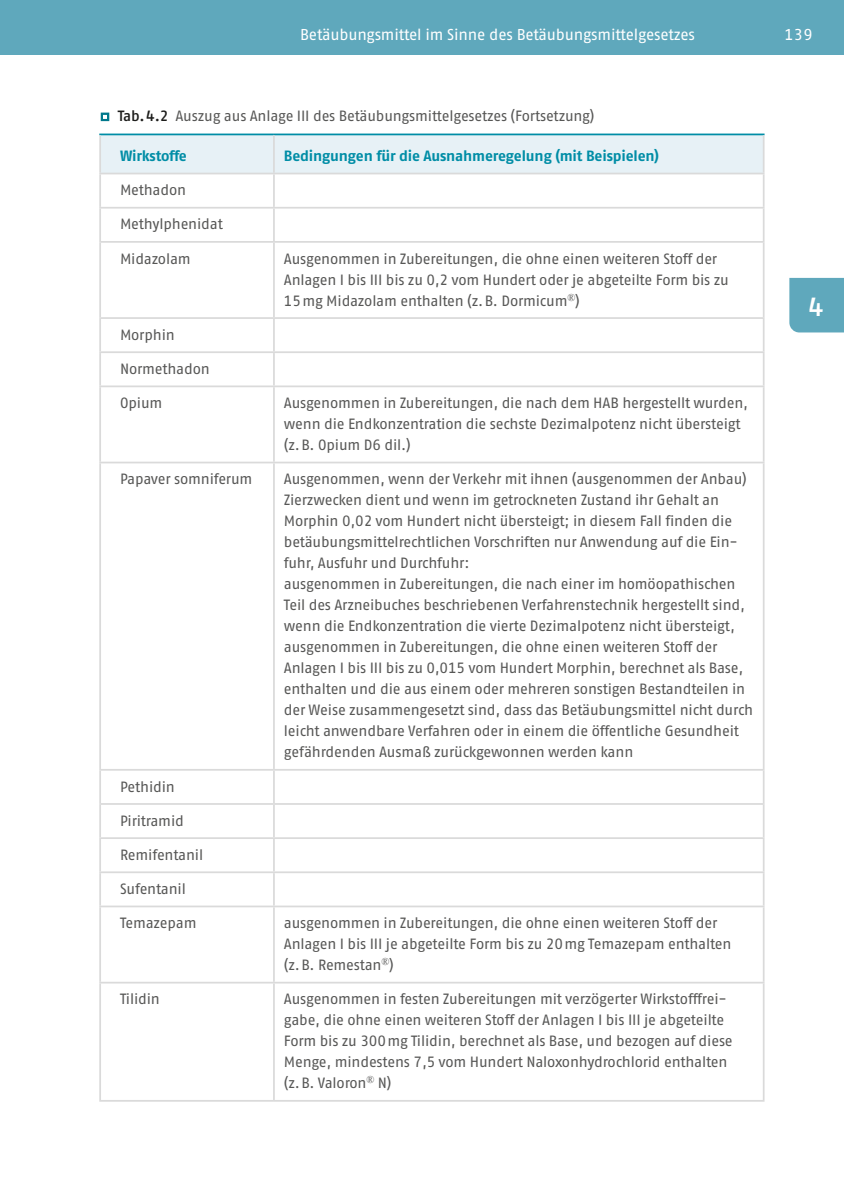
<style>
.page{position:relative;width:844px;height:1191px;background:#fff}
.page>*{position:absolute;margin:0;border:0;box-sizing:border-box;transform-origin:0 0}
.t1{font:600 26.25px "Fago Pro";color:#fff}
.t2{font:15.75px "Fago Pro";letter-spacing:-.015em;color:#fff}
.t3{font:14.88px/21px "Fago Pro";letter-spacing:-.015em;color:#575756}
.t4{font:700 14.88px "Fago Pro";letter-spacing:-.015em;color:#008da6}
.s1{font-family:"Arial Unicode MS";font-size:16.1px;color:#00788c}
.s2{font-weight:600;color:#1d1d1b}
</style>
<div class="page">
<div style="left:0;top:0;width:694px;height:55px;background:#5fa8bc"></div>
<div style="left:694px;top:0;width:149px;height:55px;background:#5fa8bc"></div>
<div style="left:789px;top:278px;width:54px;height:54px;background:#5fa8bc"></div>
<div style="left:101px;top:135px;width:661px;height:38px;background:#e7f1f6"></div>
<hr style="left:99px;top:174px;width:2px;height:33px;background:#dadada">
<hr style="left:273px;top:174px;width:2px;height:33px;background:#dadada">
<hr style="left:762px;top:174px;width:2px;height:33px;background:#dadada">
<hr style="left:99px;top:207px;width:175px;height:2px;background:#dadada">
<hr style="left:99px;top:209px;width:2px;height:32px;background:#dadada">
<hr style="left:274px;top:207px;width:490px;height:2px;background:#dadada">
<hr style="left:273px;top:209px;width:2px;height:32px;background:#dadada">
<hr style="left:762px;top:209px;width:2px;height:32px;background:#dadada">
<hr style="left:99px;top:241px;width:175px;height:2px;background:#dadada">
<hr style="left:99px;top:243px;width:2px;height:74px;background:#dadada">
<hr style="left:274px;top:241px;width:490px;height:2px;background:#dadada">
<hr style="left:273px;top:243px;width:2px;height:74px;background:#dadada">
<hr style="left:762px;top:243px;width:2px;height:74px;background:#dadada">
<hr style="left:99px;top:317px;width:175px;height:2px;background:#dadada">
<hr style="left:99px;top:319px;width:2px;height:32px;background:#dadada">
<hr style="left:274px;top:317px;width:490px;height:2px;background:#dadada">
<hr style="left:273px;top:319px;width:2px;height:32px;background:#dadada">
<hr style="left:762px;top:319px;width:2px;height:32px;background:#dadada">
<hr style="left:99px;top:351px;width:175px;height:2px;background:#dadada">
<hr style="left:99px;top:353px;width:2px;height:32px;background:#dadada">
<hr style="left:274px;top:351px;width:490px;height:2px;background:#dadada">
<hr style="left:273px;top:353px;width:2px;height:32px;background:#dadada">
<hr style="left:762px;top:353px;width:2px;height:32px;background:#dadada">
<hr style="left:99px;top:385px;width:175px;height:2px;background:#dadada">
<hr style="left:99px;top:387px;width:2px;height:75px;background:#dadada">
<hr style="left:274px;top:385px;width:490px;height:2px;background:#dadada">
<hr style="left:273px;top:387px;width:2px;height:75px;background:#dadada">
<hr style="left:762px;top:387px;width:2px;height:75px;background:#dadada">
<hr style="left:99px;top:462px;width:175px;height:1px;background:#dadada">
<hr style="left:99px;top:463px;width:2px;height:306px;background:#dadada">
<hr style="left:274px;top:462px;width:490px;height:1px;background:#dadada">
<hr style="left:273px;top:463px;width:2px;height:306px;background:#dadada">
<hr style="left:762px;top:463px;width:2px;height:306px;background:#dadada">
<hr style="left:99px;top:769px;width:175px;height:1px;background:#dadada">
<hr style="left:99px;top:770px;width:2px;height:33px;background:#dadada">
<hr style="left:274px;top:769px;width:490px;height:1px;background:#dadada">
<hr style="left:273px;top:770px;width:2px;height:33px;background:#dadada">
<hr style="left:762px;top:770px;width:2px;height:33px;background:#dadada">
<hr style="left:99px;top:803px;width:175px;height:2px;background:#dadada">
<hr style="left:99px;top:805px;width:2px;height:32px;background:#dadada">
<hr style="left:274px;top:803px;width:490px;height:2px;background:#dadada">
<hr style="left:273px;top:805px;width:2px;height:32px;background:#dadada">
<hr style="left:762px;top:805px;width:2px;height:32px;background:#dadada">
<hr style="left:99px;top:837px;width:175px;height:2px;background:#dadada">
<hr style="left:99px;top:839px;width:2px;height:32px;background:#dadada">
<hr style="left:274px;top:837px;width:490px;height:2px;background:#dadada">
<hr style="left:273px;top:839px;width:2px;height:32px;background:#dadada">
<hr style="left:762px;top:839px;width:2px;height:32px;background:#dadada">
<hr style="left:99px;top:871px;width:175px;height:2px;background:#dadada">
<hr style="left:99px;top:873px;width:2px;height:32px;background:#dadada">
<hr style="left:274px;top:871px;width:490px;height:2px;background:#dadada">
<hr style="left:273px;top:873px;width:2px;height:32px;background:#dadada">
<hr style="left:762px;top:873px;width:2px;height:32px;background:#dadada">
<hr style="left:99px;top:905px;width:175px;height:2px;background:#dadada">
<hr style="left:99px;top:907px;width:2px;height:74px;background:#dadada">
<hr style="left:274px;top:905px;width:490px;height:2px;background:#dadada">
<hr style="left:273px;top:907px;width:2px;height:74px;background:#dadada">
<hr style="left:762px;top:907px;width:2px;height:74px;background:#dadada">
<hr style="left:99px;top:981px;width:175px;height:2px;background:#dadada">
<hr style="left:99px;top:983px;width:2px;height:117px;background:#dadada">
<hr style="left:274px;top:981px;width:490px;height:2px;background:#dadada">
<hr style="left:273px;top:983px;width:2px;height:117px;background:#dadada">
<hr style="left:762px;top:983px;width:2px;height:117px;background:#dadada">
<hr style="left:99px;top:1100px;width:175px;height:1px;background:#dadada">
<hr style="left:274px;top:1100px;width:490px;height:1px;background:#dadada">
<hr style="left:99px;top:134px;width:175px;height:1px;background:#008da6">
<hr style="left:99px;top:135px;width:2px;height:38px;background:#dadada">
<hr style="left:99px;top:173px;width:175px;height:1px;background:#dadada">
<hr style="left:274px;top:134px;width:490px;height:1px;background:#008da6">
<hr style="left:273px;top:135px;width:2px;height:38px;background:#dadada">
<hr style="left:762px;top:135px;width:2px;height:38px;background:#dadada">
<hr style="left:274px;top:173px;width:490px;height:1px;background:#dadada">
<p class="t2" style="left:300px;top:25px;width:396px">Betäubungsmittel im Sinne des Betäubungsmittelgesetzes</p>
<p class="t2" style="left:784px;top:25px;width:30px">139</p>
<p class="t3" style="left:100px;top:105px;width:495px"><span class="s1">□</span> <span class="s2">Tab.4.2</span> Auszug aus Anlage III des Betäubungsmittelgesetzes (Fortsetzung)</p>
<p class="t4" style="left:120px;top:147px;width:68px">Wirkstoffe</p>
<p class="t4" style="left:284px;top:147px;width:376px">Bedingungen für die Ausnahmeregelung (mit Beispielen)</p>
<p class="t3" style="left:120px;top:180px;width:68px">Methadon</p>
<p class="t3" style="left:120px;top:214px;width:104px">Methylphenidat</p>
<p class="t3" style="left:120px;top:248px;width:72px">Midazolam</p>
<p class="t3" style="left:284px;top:248px;width:446px">Ausgenommen in Zubereitungen, die ohne einen weiteren Stoff der<br>Anlagen I bis III bis zu 0,2 vom Hundert oder je abgeteilte Form bis zu<br>15mg Midazolam enthalten (z.B. Dormicum<sup>®</sup>)</p>
<p class="t3" style="left:120px;top:324px;width:56px">Morphin</p>
<p class="t3" style="left:120px;top:358px;width:91px">Normethadon</p>
<p class="t3" style="left:120px;top:392px;width:44px">Opium</p>
<p class="t3" style="left:284px;top:392px;width:465px">Ausgenommen in Zubereitungen, die nach dem HAB hergestellt wurden, wenn die Endkonzentration die sechste Dezimalpotenz nicht übersteigt (z.B. Opium D6 dil.)</p>
<p class="t3" style="left:120px;top:468px;width:134px">Papaver somniferum</p>
<p class="t3" style="left:284px;top:468px;width:470px">Ausgenommen, wenn der Verkehr mit ihnen (ausgenommen der Anbau)<br>Zierzwecken dient und wenn im getrockneten Zustand ihr Gehalt an Morphin 0,02 vom Hundert nicht übersteigt; in diesem Fall finden die betäubungsmittelrechtlichen Vorschriften nur Anwendung auf die Ein&shy;fuhr, Ausfuhr und Durchfuhr:<br>ausgenommen in Zubereitungen, die nach einer im homöopathischen Teil des Arzneibuches beschriebenen Verfahrenstechnik hergestellt sind, wenn die Endkonzentration die vierte Dezimalpotenz nicht übersteigt, ausgenommen in Zubereitungen, die ohne einen weiteren Stoff der Anlagen I bis III bis zu 0,015 vom Hundert Morphin, berechnet als Base, enthalten und die aus einem oder mehreren sonstigen Bestandteilen in der Weise zusammengesetzt sind, dass das Betäubungsmittel nicht durch leicht anwendbare Verfahren oder in einem die öffentliche Gesundheit gefährdenden Ausmaß zurückgewonnen werden kann</p>
<p class="t3" style="left:120px;top:776px;width:56px">Pethidin</p>
<p class="t3" style="left:120px;top:810px;width:65px">Piritramid</p>
<p class="t3" style="left:120px;top:844px;width:85px">Remifentanil</p>
<p class="t3" style="left:120px;top:878px;width:67px">Sufentanil</p>
<p class="t3" style="left:120px;top:912px;width:78px">Temazepam</p>
<p class="t3" style="left:284px;top:912px;width:449px">ausgenommen in Zubereitungen, die ohne einen weiteren Stoff der<br>Anlagen I bis III je abgeteilte Form bis zu 20mg Temazepam enthalten (z.B. Remestan<sup>®</sup>)</p>
<p class="t3" style="left:120px;top:988px;width:41px">Tilidin</p>
<p class="t3" style="left:284px;top:988px;width:450px">Ausgenommen in festen Zubereitungen mit verzögerter Wirkstofffrei&shy;gabe, die ohne einen weiteren Stoff der Anlagen I bis III je abgeteilte Form bis zu 300mg Tilidin, berechnet als Base, und bezogen auf diese Menge, mindestens 7,5 vom Hundert Naloxonhydrochlorid enthalten (z.B. Valoron<sup>®</sup> N)</p>
<h1 class="t1" style="left:808px;top:291px;width:17px">4</h1>
</div>
